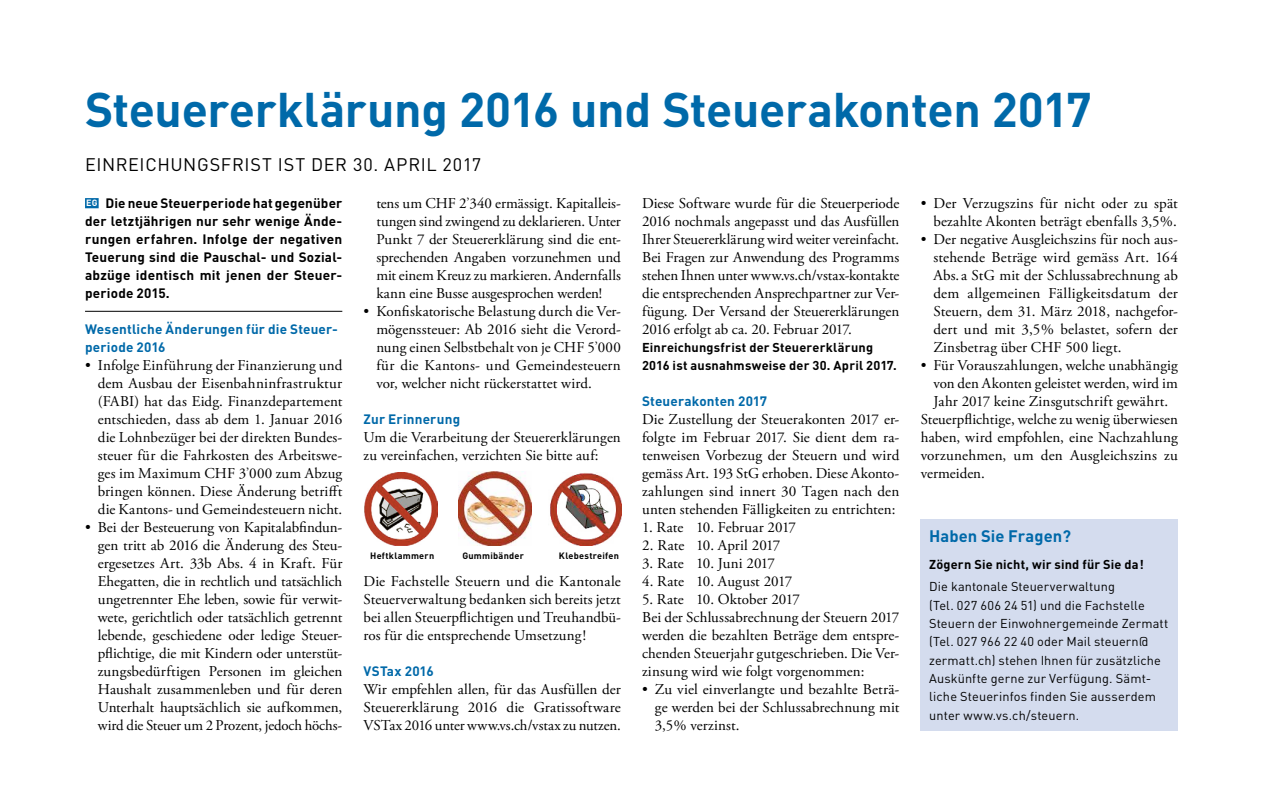
<style>
.page{position:relative;width:1263px;height:803px;background:#fff}
.page>*{position:absolute;margin:0;border:0;box-sizing:border-box;transform-origin:0 0}
.t1{font:700 48px "DIN";letter-spacing:-.01em;color:#0069a9}
.t2{font:18px "DIN";letter-spacing:.035em;color:#000}
.t3{font:700 16.5px "DIN";color:#0069a9}
.t4{font:15px/18px "Adobe Garamond Pro";letter-spacing:.005em;color:#000;text-align:justify}
.t5{font:700 13.5px/18px "DIN";letter-spacing:.015em;color:#000}
.t6{font:700 13.5px/18px "DIN";letter-spacing:.01em;color:#0069a9}
.t7{font:12.75px/18.3px "DIN";letter-spacing:.01em;color:#000}
.t8{font:700 12.75px/18px "DIN";letter-spacing:.015em;color:#000}
.t9{font:700 9.15px "DIN";letter-spacing:.03em;color:#000}
.s1{font-size:9px;color:#fff}
</style>
<div class="page">
<div style="left:85px;top:198px;width:14px;height:10px;background:#0069a9"></div>
<hr style="left:85px;top:311px;width:257px;height:1px;background:#000">
<img style="left:364px;top:472px;width:73px;height:73px">
<img style="left:459px;top:471px;width:72px;height:74px">
<img style="left:550px;top:473px;width:72px;height:72px">
<div style="left:921px;top:519px;width:257px;height:211px;background:#d4dcee"></div>
<h1 class="t1" style="left:85px;top:78px;width:1008px">Steuererklärung 2016 und Steuerakonten 2017</h1>
<p class="t2" style="left:85px;top:153px;width:398px">EINREICHUNGSFRIST IST DER 30. APRIL 2017</p>
<p class="t5" style="left:85px;top:194px;width:259px"><span class="s1">EG</span> Die neue Steuerperiode hat gegenüber der letztjährigen nur sehr wenige Ände&shy;rungen erfahren. Infolge der negativen Teuerung sind die Pauschal- und Sozial&shy;abzüge identisch mit jenen der Steuer&shy;periode 2015.</p>
<p class="t6" style="left:85px;top:320px;width:254px">Wesentliche Änderungen für die Steuer&shy;periode 2016</p>
<p class="t4" style="left:98px;top:357px;width:246px;text-indent:-13px">• Infolge Einführung der Finanzierung und dem Ausbau der Eisenbahninfrastruktur (FABI) hat das Eidg. Finanzdepartement entschieden, dass ab dem 1. Januar 2016 die Lohnbezüger bei der direkten Bundes&shy;steuer für die Fahrkosten des Arbeitswe&shy;ges im Maximum CHF 3’000 zum Abzug bringen können. Diese Änderung betrifft die Kantons- und Gemeindesteuern nicht.</p>
<p class="t4" style="left:98px;top:519px;width:246px;text-indent:-13px">• Bei der Besteuerung von Kapitalabfindun&shy;gen tritt ab 2016 die Änderung des Steu&shy;ergesetzes Art. 33b Abs. 4 in Kraft. Für Ehegatten, die in rechtlich und tatsächlich ungetrennter Ehe leben, sowie für verwit&shy;wete, gerichtlich oder tatsächlich getrennt lebende, geschiedene oder ledige Steuer&shy;pflichtige, die mit Kindern oder unterstüt&shy;zungsbedürftigen Personen im gleichen Haushalt zusammenleben und für deren Unterhalt hauptsächlich sie aufkommen, wird die Steuer um 2 Prozent, jedoch höchs-</p>
<p class="t4" style="left:376px;top:195px;width:246px">tens um CHF 2’340 ermässigt. Kapitalleis&shy;tungen sind zwingend zu deklarieren. Unter Punkt 7 der Steuererklärung sind die ent&shy;sprechenden Angaben vorzunehmen und mit einem Kreuz zu markieren. Andernfalls kann eine Busse ausgesprochen werden!</p>
<p class="t4" style="left:376px;top:303px;width:246px;text-indent:-13px">• Konfiskatorische Belastung durch die Ver&shy;mögenssteuer: Ab 2016 sieht die Verord&shy;nung einen Selbstbehalt von je CHF 5’000 für die Kantons- und Gemeindesteuern vor, welcher nicht rückerstattet wird.</p>
<p class="t6" style="left:364px;top:410px;width:98px">Zur Erinnerung</p>
<p class="t4" style="left:364px;top:429px;width:259px">Um die Verarbeitung der Steuererklärungen zu vereinfachen, verzichten Sie bitte auf:</p>
<p class="t4" style="left:642px;top:195px;width:259px">Diese Software wurde für die Steuerperiode 2016 nochmals angepasst und das Ausfüllen Ihrer Steuererklärung wird weiter vereinfacht.<br>Bei Fragen zur Anwendung des Programms stehen Ihnen unter www.vs.ch/vstax-kontakte die entsprechenden Ansprechpartner zur Ver&shy;fügung. Der Versand der Steuererklärungen 2016 erfolgt ab ca. 20. Februar 2017.</p>
<p class="t8" style="left:642px;top:338px;width:256px">Einreichungsfrist der Steuererklärung<br>2016 ist ausnahmsweise der 30. April 2017.</p>
<p class="t6" style="left:642px;top:392px;width:127px">Steuerakonten 2017</p>
<p class="t4" style="left:642px;top:411px;width:259px">Die Zustellung der Steuerakonten 2017 er&shy;folgte im Februar 2017. Sie dient dem ra&shy;tenweisen Vorbezug der Steuern und wird gemäss Art. 193 StG erhoben. Diese Akonto&shy;zahlungen sind innert 30 Tagen nach den unten stehenden Fälligkeiten zu entrichten:</p>
<p class="t4" style="left:642px;top:519px;width:155px">1. Rate 10. Februar 2017</p>
<p class="t4" style="left:642px;top:537px;width:140px">2. Rate 10. April 2017</p>
<p class="t4" style="left:642px;top:555px;width:134px">3. Rate 10. Juni 2017</p>
<p class="t4" style="left:642px;top:573px;width:152px">4. Rate 10. August 2017</p>
<p class="t4" style="left:642px;top:591px;width:259px;text-align:left">5. Rate 10. Oktober 2017<br>Bei der Schlussabrechnung der Steuern 2017 werden die bezahlten Beträge dem entspre&shy;chenden Steuerjahr gutgeschrieben. Die Ver&shy;zinsung wird wie folgt vorgenommen:</p>
<p class="t4" style="left:655px;top:681px;width:246px;text-indent:-13px">• Zu viel einverlangte und bezahlte Beträ&shy;ge werden bei der Schlussabrechnung mit 3,5% verzinst.</p>
<p class="t4" style="left:921px;top:195px;width:259px;text-align:right">• Der Verzugszins für nicht oder zu spät bezahlte Akonten beträgt ebenfalls 3,5%.</p>
<p class="t4" style="left:933px;top:231px;width:246px;text-indent:-13px">• Der negative Ausgleichszins für noch aus&shy;stehende Beträge wird gemäss Art. 164<br>Abs. a StG mit der Schlussabrechnung ab dem allgemeinen Fälligkeitsdatum der Steuern, dem 31. März 2018, nachgefor&shy;dert und mit 3,5% belastet, sofern der Zinsbetrag über CHF 500 liegt.</p>
<p class="t4" style="left:921px;top:357px;width:259px">• Für Vorauszahlungen, welche unabhängig</p>
<p class="t4" style="left:933px;top:375px;width:246px">von den Akonten geleistet werden, wird im</p>
<p class="t4" style="left:933px;top:393px;width:236px">Jahr 2017 keine Zinsgutschrift gewährt.</p>
<p class="t4" style="left:921px;top:411px;width:259px">Steuerpflichtige, welche zu wenig überwiesen</p>
<p class="t4" style="left:921px;top:429px;width:259px">haben, wird empfohlen, eine Nachzahlung</p>
<p class="t4" style="left:921px;top:447px;width:259px">vorzunehmen, um den Ausgleichszins zu</p>
<p class="t4" style="left:921px;top:465px;width:66px">vermeiden.</p>
<p class="t3" style="left:929px;top:525px;width:144px">Haben Sie Fragen?</p>
<p class="t8" style="left:929px;top:554px;width:216px">Zögern Sie nicht, wir sind für Sie da!</p>
<p class="t7" style="left:929px;top:577px;width:241px">Die kantonale Steuerverwaltung<br>(Tel. 027 606 24 51) und die Fachstelle Steuern der Einwohnergemeinde Zermatt (Tel. 027 966 22 40 oder Mail steuern@ zermatt.ch) stehen Ihnen für zusätzliche Auskünfte gerne zur Verfügung. Sämt&shy;liche Steuerinfos finden Sie ausserdem unter www.vs.ch/steuern.</p>
<p class="t9" style="left:370px;top:550px;width:66px">Heftklammern</p>
<p class="t9" style="left:462px;top:550px;width:63px">Gummibänder</p>
<p class="t9" style="left:559px;top:550px;width:62px">Klebestreifen</p>
<p class="t4" style="left:364px;top:573px;width:259px">Die Fachstelle Steuern und die Kantonale Steuerverwaltung bedanken sich bereits jetzt bei allen Steuerpflichtigen und Treuhandbü&shy;ros für die entsprechende Umsetzung!</p>
<p class="t6" style="left:364px;top:662px;width:72px">VSTax 2016</p>
<p class="t4" style="left:364px;top:681px;width:259px">Wir empfehlen allen, für das Ausfüllen der Steuererklärung 2016 die Gratissoftware VSTax 2016 unter www.vs.ch/vstax zu nutzen.</p>
</div>
